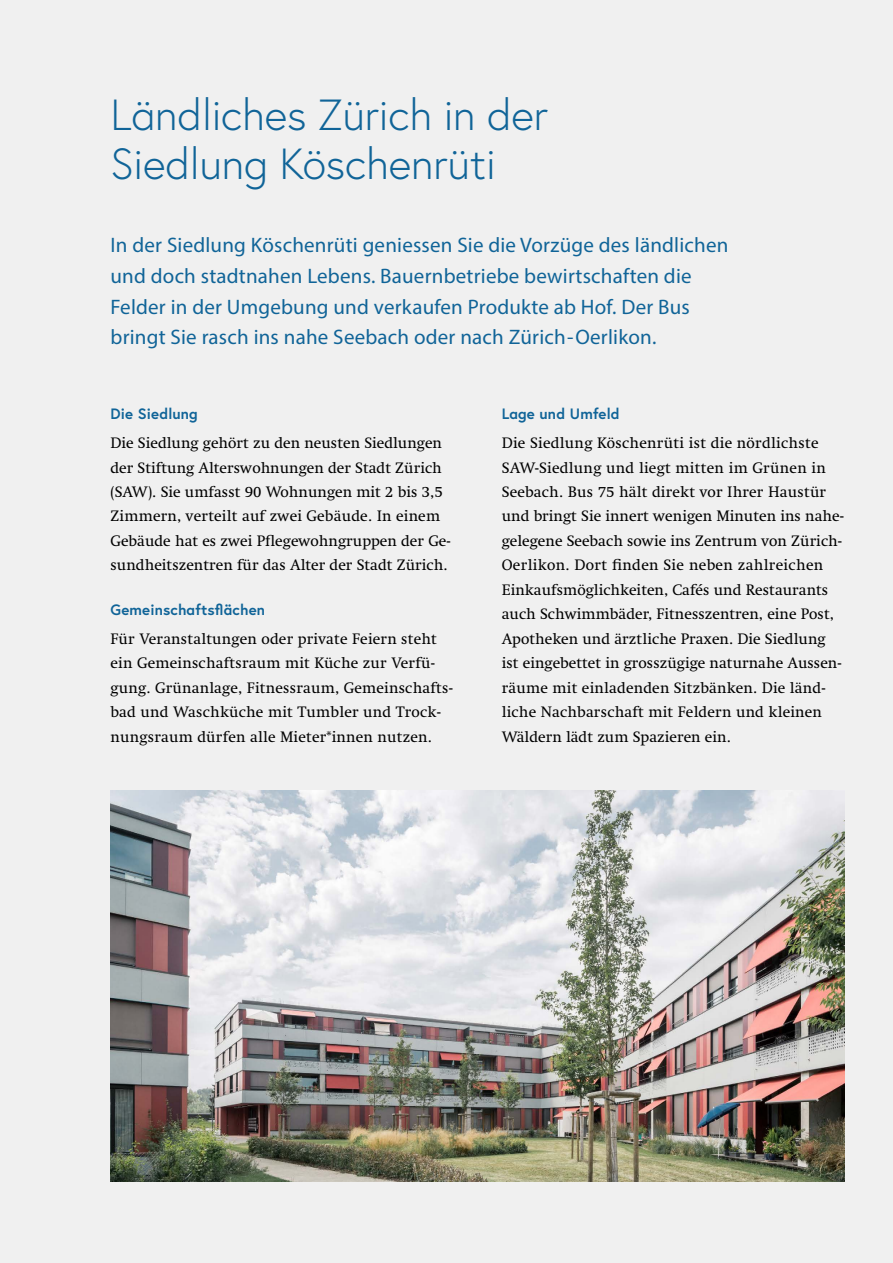
<style>
.page{position:relative;width:893px;height:1263px;background:#f0f0f0}
.page>*{position:absolute;margin:0;border:0;box-sizing:border-box;transform-origin:0 0}
.t1{font:300 43.5px/48.9px "Europa";letter-spacing:-.005em;color:#106498}
.t2{font:21px/30.6px "Myriad Pro";letter-spacing:.01em;color:#106498}
.t3{font:15.45px/24.5px "Swift LT Pro";color:#000}
.t4{font:700 15px "Europa";letter-spacing:.01em;color:#106498}
</style>
<div class="page">
<img style="left:111px;top:790px;width:733px;height:392px">
<h1 class="t1" style="left:111px;top:90px;width:439px">Ländliches Zürich in der<br>Siedlung Köschenrüti</h1>
<p class="t2" style="left:111px;top:230px;width:619px">In der Siedlung Köschenrüti geniessen Sie die Vorzüge des ländlichen und doch stadtnahen Lebens. Bauernbetriebe bewirtschaften die Felder in der Umgebung und verkaufen Produkte ab Hof. Der Bus bringt Sie rasch ins nahe Seebach oder nach Zürich-Oerlikon.</p>
<p class="t4" style="left:111px;top:404px;width:89px">Die Siedlung</p>
<p class="t3" style="left:111px;top:431px;width:342px">Die Siedlung gehört zu den neusten Siedlungen der Stiftung Alterswohnungen der Stadt Zürich (SAW). Sie umfasst 90 Wohnungen mit 2 bis 3,5<br>Zimmern, verteilt auf zwei Gebäude. In einem Gebäude hat es zwei Pflegewohngruppen der Ge&shy;sundheitszentren für das Alter der Stadt Zürich.</p>
<p class="t4" style="left:111px;top:599px;width:156px">Gemeinschaftsflächen</p>
<p class="t3" style="left:111px;top:626px;width:344px">Für Veranstaltungen oder private Feiern steht ein Gemeinschaftsraum mit Küche zur Verfü&shy;gung. Grünanlage, Fitnessraum, Gemeinschafts&shy;bad und Waschküche mit Tumbler und Trock&shy;nungsraum dürfen alle Mieter*innen nutzen.</p>
<p class="t4" style="left:502px;top:404px;width:119px">Lage und Umfeld</p>
<p class="t3" style="left:502px;top:431px;width:344px">Die Siedlung Köschenrüti ist die nördlichste SAW-Siedlung und liegt mitten im Grünen in Seebach. Bus 75 hält direkt vor Ihrer Haustür und bringt Sie innert wenigen Minuten ins nahe&shy;gelegene Seebach sowie ins Zentrum von Zürich-Oerlikon. Dort finden Sie neben zahlreichen Einkaufsmöglichkeiten, Cafés und Restaurants auch Schwimmbäder, Fitnesszentren, eine Post, Apotheken und ärztliche Praxen. Die Siedlung ist eingebettet in grosszügige naturnahe Aussen&shy;räume mit einladenden Sitzbänken. Die länd&shy;liche Nachbarschaft mit Feldern und kleinen Wäldern lädt zum Spazieren ein.</p>
</div>
